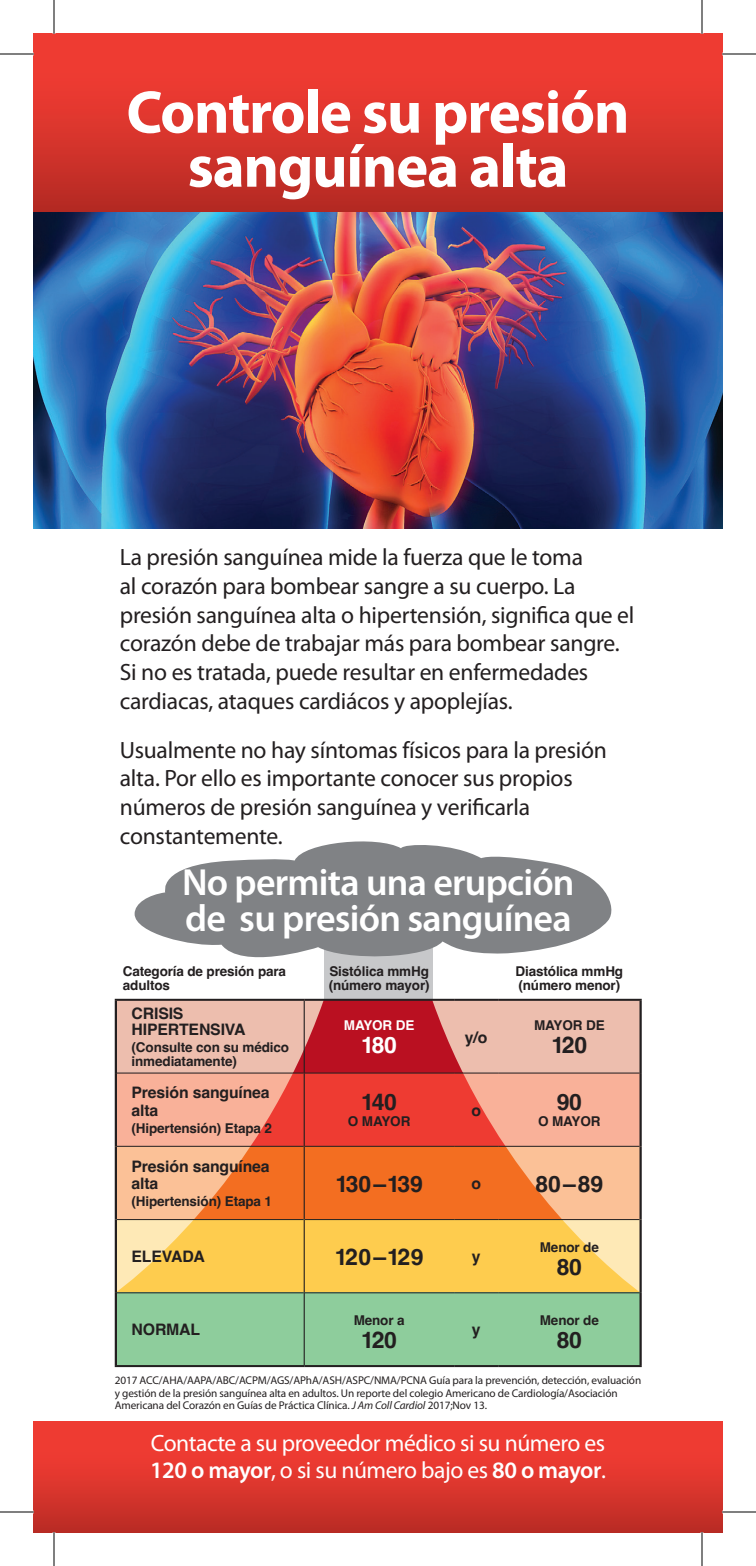
<style>
.page{position:relative;width:756px;height:1566px;background:#fff}
.page>*{position:absolute;margin:0;border:0;box-sizing:border-box;transform-origin:0 0}
.t1{font:700 60.75px/54px "Myriad Pro";letter-spacing:-.02em;color:#fff;text-align:center}
.t2{font:600 37.8px/36.2px "Myriad Pro";letter-spacing:-.02em;color:#fff}
.t3{font:23.62px/28.8px "Myriad Pro";letter-spacing:-.01em;color:#231f20}
.t4{font:23.62px/27px "Myriad Pro";letter-spacing:-.02em;color:#fff}
.t5{font:700 22.95px "Helvetica";letter-spacing:-.01em;color:#231f20}
.t6{font:700 22.95px "Helvetica";color:#fff}
.t7{font:700 15.75px/16.7px "Helvetica";letter-spacing:-.01em;color:#231f20}
.t8{font:700 13.5px/14.2px "Helvetica";letter-spacing:-.01em;color:#231f20}
.t9{font:700 13.5px "Helvetica";letter-spacing:-.01em;color:#fff}
.t10{font:11.25px/12.4px "Myriad Pro";letter-spacing:-.01em;color:#231f20}
.s1{font-style:italic}
.s2{font-weight:600}
</style>
<div class="page">
<div style="left:34px;top:1422px;width:688px;height:110px;background:linear-gradient(to bottom,#fa3f35,#c12e26)"></div>
<img style="left:34px;top:211px;width:688px;height:318px">
<div style="left:34px;top:34px;width:688px;height:177px;background:linear-gradient(to bottom,#fa3f35,#ba2b25)"></div>
<div style="left:324px;top:929px;width:109px;height:70px;background:#c7c8ca"></div>
<svg style="left:135px;top:841px;width:477px;height:116px;fill:#808285"></svg>
<div style="left:115px;top:1146px;width:526px;height:73px;background:#fbc197"></div>
<div style="left:115px;top:1073px;width:526px;height:73px;background:#f9b199"></div>
<div style="left:115px;top:999px;width:526px;height:74px;background:#edbeae"></div>
<svg style="left:216px;top:1074px;width:324px;height:72px;fill:#ee3b32"></svg>
<svg style="left:216px;top:1001px;width:324px;height:72px"></svg>
<svg style="left:194px;top:1147px;width:368px;height:72px;fill:#f36e21"></svg>
<svg style="left:117px;top:1220px;width:523px;height:72px;fill:#fecc4e"></svg>
<div style="left:115px;top:1292px;width:526px;height:73px;background:#8ecd9c"></div>
<hr style="left:115px;top:999px;width:189px;height:2px;background:#231f20">
<hr style="left:304px;top:999px;width:150px;height:2px;background:#231f20">
<hr style="left:454px;top:999px;width:44px;height:2px;background:#231f20">
<hr style="left:498px;top:999px;width:144px;height:2px;background:#231f20">
<hr style="left:115px;top:1365px;width:189px;height:2px;background:#231f20">
<hr style="left:304px;top:1365px;width:150px;height:2px;background:#231f20">
<hr style="left:454px;top:1365px;width:44px;height:2px;background:#231f20">
<hr style="left:498px;top:1365px;width:144px;height:2px;background:#231f20">
<hr style="left:115px;top:1001px;width:2px;height:72px;background:#231f20">
<hr style="left:640px;top:1001px;width:2px;height:72px;background:#231f20">
<hr style="left:115px;top:1073px;width:2px;height:73px;background:#231f20">
<hr style="left:640px;top:1073px;width:2px;height:73px;background:#231f20">
<hr style="left:115px;top:1146px;width:2px;height:74px;background:#231f20">
<hr style="left:640px;top:1146px;width:2px;height:74px;background:#231f20">
<hr style="left:115px;top:1220px;width:2px;height:73px;background:#231f20">
<hr style="left:640px;top:1220px;width:2px;height:73px;background:#231f20">
<hr style="left:115px;top:1293px;width:2px;height:72px;background:#231f20">
<hr style="left:640px;top:1293px;width:2px;height:72px;background:#231f20">
<hr style="left:117px;top:1073px;width:187px;height:1px;background:#231f20">
<hr style="left:305px;top:1073px;width:149px;height:1px;background:#231f20">
<hr style="left:454px;top:1073px;width:44px;height:1px;background:#231f20">
<hr style="left:498px;top:1073px;width:142px;height:1px;background:#231f20">
<hr style="left:117px;top:1146px;width:187px;height:1px;background:#231f20">
<hr style="left:305px;top:1146px;width:149px;height:1px;background:#231f20">
<hr style="left:454px;top:1146px;width:44px;height:1px;background:#231f20">
<hr style="left:498px;top:1146px;width:142px;height:1px;background:#231f20">
<hr style="left:117px;top:1219px;width:187px;height:1px;background:#231f20">
<hr style="left:305px;top:1219px;width:149px;height:1px;background:#231f20">
<hr style="left:454px;top:1219px;width:44px;height:1px;background:#231f20">
<hr style="left:498px;top:1219px;width:142px;height:1px;background:#231f20">
<hr style="left:117px;top:1292px;width:187px;height:1px;background:#231f20">
<hr style="left:305px;top:1292px;width:149px;height:1px;background:#231f20">
<hr style="left:454px;top:1292px;width:44px;height:1px;background:#231f20">
<hr style="left:498px;top:1292px;width:142px;height:1px;background:#231f20">
<hr style="left:304px;top:1001px;width:1px;height:72px;background:#231f20">
<hr style="left:304px;top:1073px;width:1px;height:73px;background:#231f20">
<hr style="left:304px;top:1146px;width:1px;height:74px;background:#231f20">
<hr style="left:304px;top:1220px;width:1px;height:73px;background:#231f20">
<hr style="left:304px;top:1293px;width:1px;height:72px;background:#231f20">
<hr style="left:0;top:54px;width:34px;height:1px;background:#000">
<hr style="left:722px;top:54px;width:34px;height:1px;background:#000">
<hr style="left:0;top:1512px;width:34px;height:1px;background:#000">
<hr style="left:722px;top:1512px;width:34px;height:1px;background:#000">
<hr style="left:54px;top:0;width:1px;height:34px;background:#000">
<hr style="left:54px;top:1532px;width:1px;height:34px;background:#000">
<hr style="left:702px;top:0;width:1px;height:34px;background:#000">
<hr style="left:702px;top:1532px;width:1px;height:34px;background:#000">
<p class="t1" style="left:126px;top:83px;width:505px">Controle su presión sanguínea alta</p>
<p class="t3" style="left:120px;top:542px;width:516px">La presión sanguínea mide la fuerza que le toma<br>al corazón para bombear sangre a su cuerpo. La presión sanguínea alta o hipertensión, significa que el corazón debe de trabajar más para bombear sangre.<br>Si no es tratada, puede resultar en enfermedades cardiacas, ataques cardiácos y apoplejías.</p>
<p class="t3" style="left:120px;top:735px;width:489px">Usualmente no hay síntomas físicos para la presión alta. Por ello es importante conocer sus propios números de presión sanguínea y verificarla constantemente.</p>
<p class="t2" style="left:182px;top:863px;width:394px">No permita una erupción de su presión sanguínea</p>
<p class="t8" style="left:123px;top:966px;width:165px">Categoría de presión para adultos</p>
<p class="t8" style="left:329px;top:966px;width:103px">Sistólica mmHg (número mayor)</p>
<p class="t8" style="left:516px;top:966px;width:109px">Diastólica mmHg (número menor)</p>
<p class="t7" style="left:132px;top:1007px;width:116px">CRISIS<br>HIPERTENSIVA</p>
<p class="t8" style="left:132px;top:1042px;width:159px">(Consulte con su médico inmediatamente)</p>
<p class="t9" style="left:344px;top:1017px;width:72px">MAYOR DE</p>
<p class="t6" style="left:361px;top:1031px;width:37px">180</p>
<p class="t7" style="left:465px;top:1030px;width:24px">y/o</p>
<p class="t8" style="left:534px;top:1020px;width:72px">MAYOR DE</p>
<p class="t5" style="left:551px;top:1031px;width:37px">120</p>
<p class="t7" style="left:132px;top:1086px;width:140px;line-height:17.3px">Presión sanguínea alta</p>
<p class="t8" style="left:132px;top:1122px;width:142px">(Hipertensión) Etapa 2</p>
<p class="t7" style="left:132px;top:1160px;width:140px">Presión sanguínea alta</p>
<p class="t8" style="left:132px;top:1195px;width:142px">(Hipertensión) Etapa 1</p>
<p class="t5" style="left:361px;top:1088px;width:37px">140</p>
<p class="t8" style="left:348px;top:1116px;width:64px">O MAYOR</p>
<p class="t7" style="left:471px;top:1103px;width:11px">o</p>
<p class="t5" style="left:557px;top:1088px;width:27px">90</p>
<p class="t8" style="left:538px;top:1116px;width:64px">O MAYOR</p>
<p class="t5" style="left:336px;top:1169px;width:89px">130–139</p>
<p class="t7" style="left:471px;top:1177px;width:11px">o</p>
<p class="t5" style="left:536px;top:1169px;width:69px">80–89</p>
<p class="t7" style="left:132px;top:1250px;width:75px">ELEVADA</p>
<p class="t5" style="left:335px;top:1243px;width:90px">120–129</p>
<p class="t7" style="left:472px;top:1250px;width:10px">y</p>
<p class="t7" style="left:132px;top:1323px;width:70px">NORMAL</p>
<p class="t8" style="left:354px;top:1314px;width:52px">Menor a</p>
<p class="t5" style="left:361px;top:1326px;width:37px">120</p>
<p class="t7" style="left:472px;top:1323px;width:10px">y</p>
<p class="t8" style="left:540px;top:1241px;width:61px">Menor de</p>
<p class="t5" style="left:557px;top:1253px;width:27px">80</p>
<p class="t8" style="left:540px;top:1314px;width:61px">Menor de</p>
<p class="t5" style="left:557px;top:1326px;width:27px">80</p>
<p class="t10" style="left:115px;top:1374px;width:528px">2017 ACC/AHA/AAPA/ABC/ACPM/AGS/APhA/ASH/ASPC/NMA/PCNA Guía para la prevención, detección, evaluación y gestión de la presión sanguínea alta en adultos. Un reporte del colegio Americano de Cardiología/Asociación<br>Americana del Corazón en Guías de Práctica Clínica. <span class="s1">J Am Coll Cardiol</span> 2017;Nov 13.</p>
<p class="t4" style="left:150px;top:1429px;width:457px">Contacte a su proveedor médico si su número es<br><span class="s2">120 o mayor</span>, o si su número bajo es <span class="s2">80 o mayor</span>.</p>
</div>
